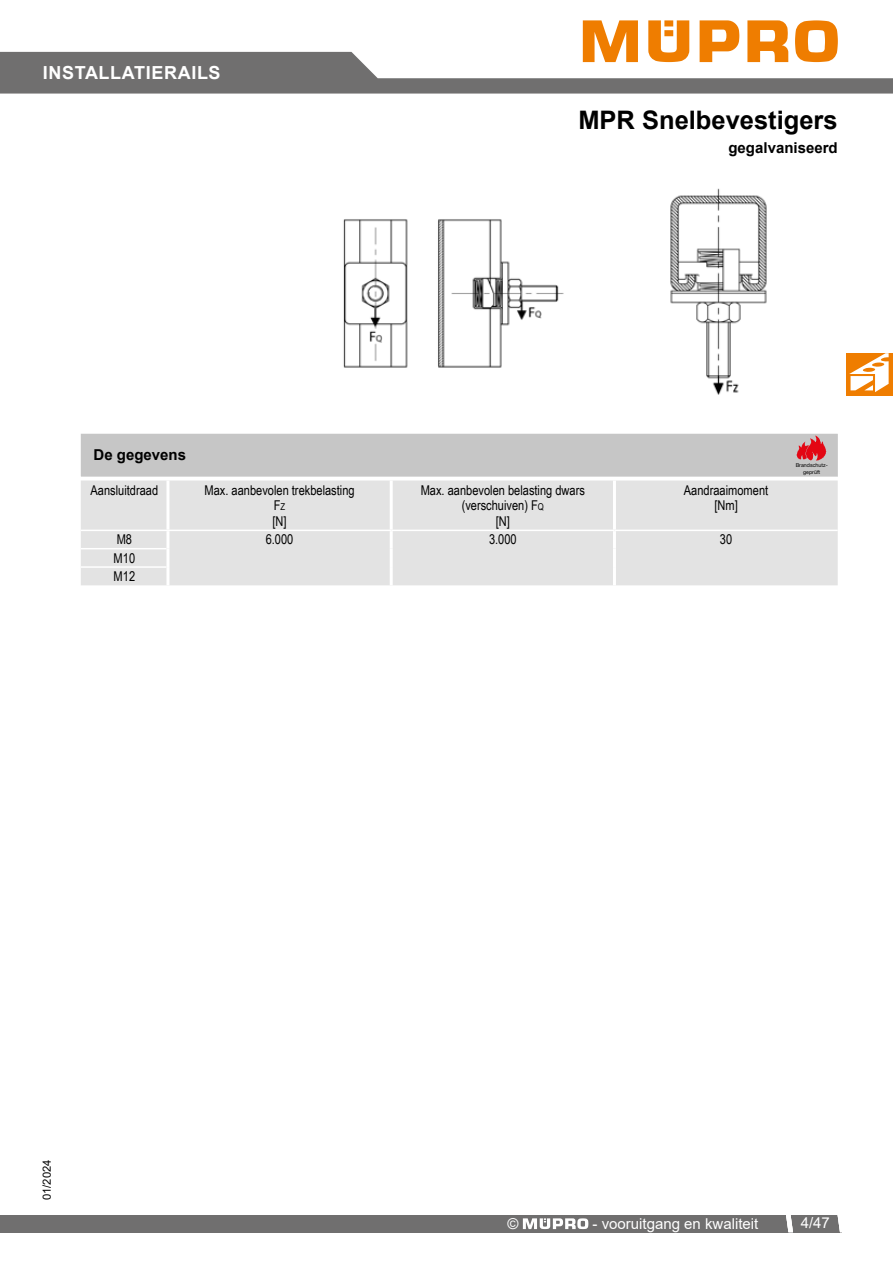
<style>
.page{position:relative;width:893px;height:1263px;background:#fff}
.page>*{position:absolute;margin:0;border:0;box-sizing:border-box;transform-origin:0 0}
.t1{font:700 25.5px "Arial";color:#000}
.t2{font:700 18px "Arial";letter-spacing:.035em;color:#fff}
.t3{font:15px "Arial";color:#fff}
.t4{font:700 15px "Arial";color:#000}
.t5{font:13.5px/15.8px "Arial Narrow";color:#000;text-align:center}
.t6{font:11.25px "Arial";color:#000}
.t7{font:5.4px/7.1px "Helvetica Neue";color:#000;text-align:center}
.s1{font-size:9.45px}
</style>
<div class="page">
<svg style="left:0;top:20px;width:893px;height:74px"></svg>
<div style="left:0;top:1215px;width:841px;height:17px;background:#706f6f"></div>
<svg style="left:838px;top:1215px;width:3px;height:17px"></svg>
<svg style="left:786px;top:1215px;width:7px;height:17px"></svg>
<svg style="left:523px;top:1218px;width:65px;height:11px"></svg>
<img style="left:343px;top:219px;width:221px;height:149px">
<img style="left:670px;top:188px;width:97px;height:207px">
<div style="left:81px;top:434px;width:757px;height:42px;background:#c6c6c6"></div>
<img style="left:797px;top:434px;width:30px;height:27px">
<div style="left:81px;top:480px;width:757px;height:105px;background:#e3e3e3"></div>
<hr style="left:166px;top:480px;width:3px;height:50px;background:#fff">
<hr style="left:390px;top:480px;width:3px;height:50px;background:#fff">
<hr style="left:613px;top:480px;width:3px;height:50px;background:#fff">
<hr style="left:166px;top:531px;width:3px;height:18px;background:#fff">
<hr style="left:390px;top:531px;width:3px;height:18px;background:#fff">
<hr style="left:613px;top:531px;width:3px;height:18px;background:#fff">
<hr style="left:166px;top:549px;width:3px;height:18px;background:#fff">
<hr style="left:390px;top:549px;width:3px;height:18px;background:#fff">
<hr style="left:613px;top:549px;width:3px;height:18px;background:#fff">
<hr style="left:166px;top:567px;width:3px;height:18px;background:#fff">
<hr style="left:390px;top:567px;width:3px;height:18px;background:#fff">
<hr style="left:613px;top:567px;width:3px;height:18px;background:#fff">
<hr style="left:81px;top:530px;width:87px;height:1px;background:#fff">
<hr style="left:168px;top:530px;width:223px;height:1px;background:#fff">
<hr style="left:391px;top:530px;width:223px;height:1px;background:#fff">
<hr style="left:614px;top:530px;width:224px;height:1px;background:#fff">
<hr style="left:81px;top:548px;width:85px;height:1px;background:#fff">
<hr style="left:81px;top:566px;width:85px;height:2px;background:#fff">
<div style="left:846px;top:353px;width:47px;height:43px;background:#ef7d00"></div>
<svg style="left:849px;top:353px;width:40px;height:39px"></svg>
<h2 class="t2" style="left:43px;top:60px;width:179px">INSTALLATIERAILS</h2>
<p class="t4" style="left:94px;top:445px;width:94px">De gegevens</p>
<h1 class="t1" style="left:578px;top:102px;width:261px">MPR Snelbevestigers</h1>
<p class="t4" style="left:728px;top:138px;width:111px">gegalvaniseerd</p>
<p class="t7" style="left:796px;top:461px;width:34px">Brandschutz&shy;geprüft</p>
<p class="t5" style="left:91px;top:481px;width:69px">Aansluitdraad</p>
<p class="t5" style="left:204px;top:481px;width:152px">Max. aanbevolen trekbelasting<br>F<span class="s1">Z<br></span>[N]</p>
<p class="t5" style="left:421px;top:481px;width:166px">Max. aanbevolen belasting dwars (verschuiven) F<span class="s1">Q<br></span>[N]</p>
<p class="t5" style="left:684px;top:481px;width:86px">Aandraaimoment [Nm]</p>
<p class="t5" style="left:117px;top:531px;width:17px">M8</p>
<p class="t5" style="left:266px;top:531px;width:29px">6.000</p>
<p class="t5" style="left:489px;top:531px;width:29px">3.000</p>
<p class="t5" style="left:720px;top:531px;width:14px">30</p>
<p class="t5" style="left:114px;top:548px;width:23px;line-height:18.3px;text-align:left">M10<br>M12</p>
<p class="t6" style="left:39px;top:1200px;width:42px;rotate:-90deg">01/2024</p>
<p class="t3" style="left:508px;top:1213px;width:13px">©</p>
<p class="t3" style="left:592px;top:1213px;width:167px">- vooruitgang en kwaliteit</p>
<p class="t3" style="left:801px;top:1213px;width:31px">4/47</p>
</div>
